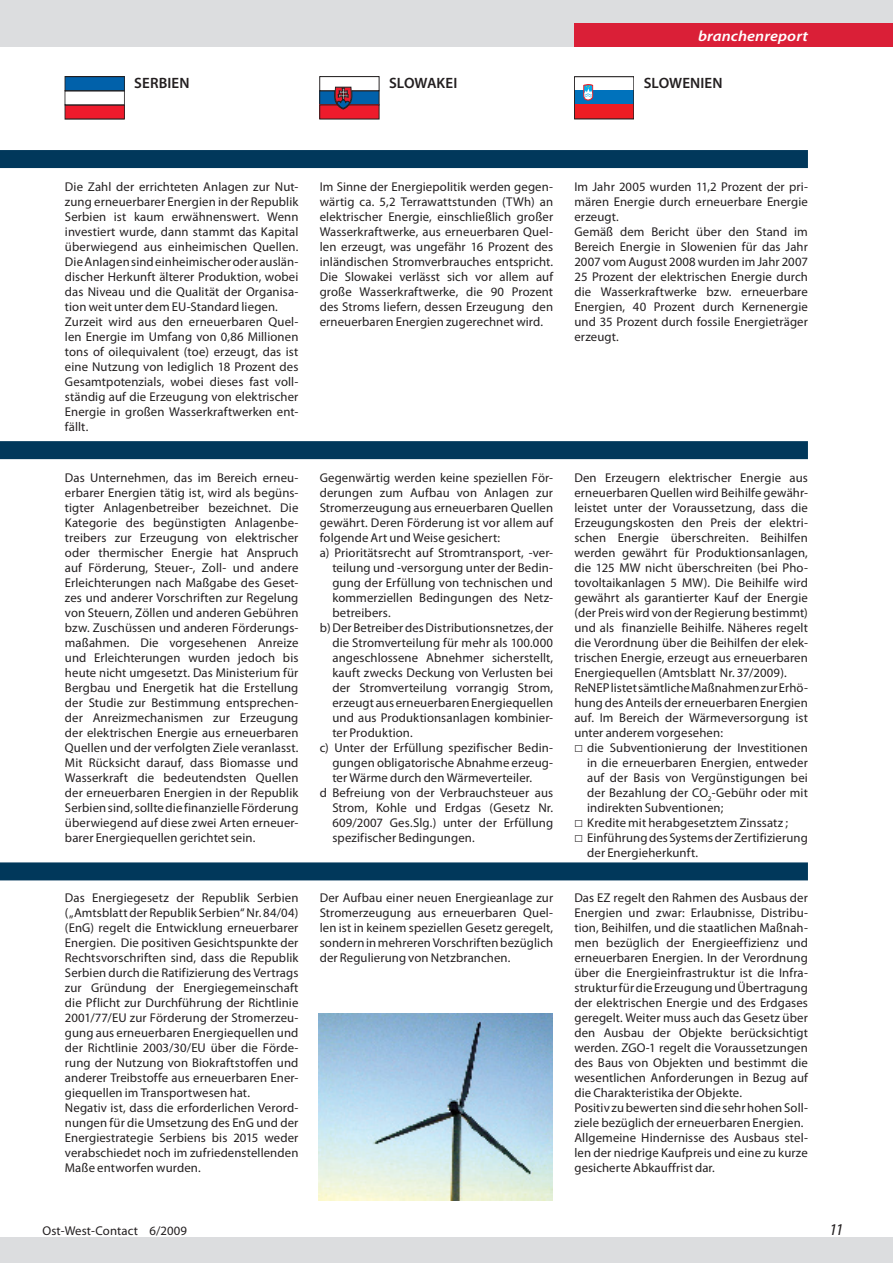
<style>
.page{position:relative;width:893px;height:1263px;background:#fff}
.page>*{position:absolute;margin:0;border:0;box-sizing:border-box;transform-origin:0 0}
.t1{font:italic 16.5px "Myriad Pro";color:#231f20}
.t2{font:600 15px "Myriad Pro";letter-spacing:.01em;color:#231f20}
.t3{font:italic 600 14.85px "Myriad Pro";letter-spacing:.005em;color:#fff;scale:1.11 1}
.t4{font:12.75px/15px "Myriad Pro";letter-spacing:.01em;color:#231f20}
</style>
<div class="page">
<div style="left:0;top:0;width:893px;height:47px;background:#dcdddf"></div>
<div style="left:0;top:1237px;width:893px;height:26px;background:#dcdddf"></div>
<div style="left:574px;top:23px;width:319px;height:24px;background:#da1f37"></div>
<div style="left:65px;top:105px;width:59px;height:14px;background:#ee1b2c"></div>
<div style="left:65px;top:105px;width:59px;height:14px;border:1px solid #231f20"></div>
<div style="left:65px;top:77px;width:59px;height:14px;background:#0161aa"></div>
<div style="left:65px;top:77px;width:59px;height:14px;border:1px solid #231f20"></div>
<div style="left:320px;top:105px;width:59px;height:14px;background:#ee1b2c"></div>
<svg style="left:320px;top:77px;width:59px;height:32px"></svg>
<div style="left:574px;top:91px;width:60px;height:14px;background:#0072bc"></div>
<div style="left:574px;top:105px;width:60px;height:14px;background:#ee1d23"></div>
<svg style="left:583px;top:84px;width:10px;height:16px"></svg>
<div style="left:0;top:441px;width:808px;height:18px;background:#01385b"></div>
<div style="left:0;top:150px;width:808px;height:18px;background:#01385b"></div>
<div style="left:0;top:862px;width:808px;height:18px;background:#01385b"></div>
<img style="left:319px;top:1014px;width:234px;height:187px">
<p class="t3" style="left:698px;top:27px;width:100px">branchenreport</p>
<p class="t2" style="left:134px;top:73px;width:57px">SERBIEN</p>
<p class="t2" style="left:389px;top:73px;width:70px">SLOWAKEI</p>
<p class="t2" style="left:644px;top:73px;width:80px">SLOWENIEN</p>
<p class="t4" style="left:65px;top:179px;width:235px">Die Zahl der errichteten Anlagen zur Nut&shy;zung erneuerbarer Energien in der Republik Serbien ist kaum erwähnenswert. Wenn investiert wurde, dann stammt das Kapital überwiegend aus einheimischen Quellen.<br>Die Anlagen sind einheimischer oder auslän&shy;discher Herkunft älterer Produktion, wobei das Niveau und die Qualität der Organisa&shy;tion weit unter dem EU-Standard liegen.<br>Zurzeit wird aus den erneuerbaren Quel&shy;len Energie im Umfang von 0,86 Millionen tons of oilequivalent (toe) erzeugt, das ist eine Nutzung von lediglich 18 Prozent des Gesamtpotenzials, wobei dieses fast voll&shy;ständig auf die Erzeugung von elektrischer Energie in großen Wasserkraftwerken ent&shy;fällt.</p>
<p class="t4" style="left:65px;top:470px;width:235px;text-align:justify">Das Unternehmen, das im Bereich erneu&shy;erbarer Energien tätig ist, wird als begüns&shy;tigter Anlagenbetreiber bezeichnet. Die Kategorie des begünstigten Anlagenbe&shy;treibers zur Erzeugung von elektrischer oder thermischer Energie hat Anspruch auf Förderung, Steuer-, Zoll- und andere Erleichterungen nach Maßgabe des Geset&shy;zes und anderer Vorschriften zur Regelung von Steuern, Zöllen und anderen Gebühren bzw. Zuschüssen und anderen Förderungs&shy;maßahmen. Die vorgesehenen Anreize und Erleichterungen wurden jedoch bis heute nicht umgesetzt. Das Ministerium für Bergbau und Energetik hat die Erstellung der Studie zur Bestimmung entsprechen&shy;der Anreizmechanismen zur Erzeugung der elektrischen Energie aus erneuerbaren Quellen und der verfolgten Ziele veranlasst.<br>Mit Rücksicht darauf, dass Biomasse und Wasserkraft die bedeutendsten Quellen der erneuerbaren Energien in der Republik Serbien sind, sollte die finanzielle Förderung überwiegend auf diese zwei Arten erneuer&shy;barer Energiequellen gerichtet sein.</p>
<p class="t4" style="left:320px;top:179px;width:235px;text-align:justify">Im Sinne der Energiepolitik werden gegen&shy;wärtig ca. 5,2 Terrawattstunden (TWh) an elektrischer Energie, einschließlich großer Wasserkraftwerke, aus erneuerbaren Quel&shy;len erzeugt, was ungefähr 16 Prozent des inländischen Stromverbrauches entspricht.<br>Die Slowakei verlässt sich vor allem auf große Wasserkraftwerke, die 90 Prozent des Stroms liefern, dessen Erzeugung den erneuerbaren Energien zugerechnet wird.</p>
<p class="t4" style="left:574px;top:179px;width:235px">Im Jahr 2005 wurden 11,2 Prozent der pri&shy;mären Energie durch erneuerbare Energie erzeugt.<br>Gemäß dem Bericht über den Stand im Bereich Energie in Slowenien für das Jahr 2007 vom August 2008 wurden im Jahr 2007<br>25 Prozent der elektrischen Energie durch die Wasserkraftwerke bzw. erneuerbare Energien, 40 Prozent durch Kernenergie und 35 Prozent durch fossile Energieträger erzeugt.</p>
<p class="t4" style="left:320px;top:470px;width:235px">Gegenwärtig werden keine speziellen För-</p>
<p class="t4" style="left:320px;top:485px;width:235px">derungen zum Aufbau von Anlagen zur</p>
<p class="t4" style="left:320px;top:500px;width:235px">Stromerzeugung aus erneuerbaren Quellen</p>
<p class="t4" style="left:320px;top:515px;width:235px">gewährt. Deren Förderung ist vor allem auf</p>
<p class="t4" style="left:320px;top:530px;width:182px">folgende Art und Weise gesichert:</p>
<p class="t4" style="left:320px;top:545px;width:235px">a) Prioritätsrecht auf Stromtransport, -ver-</p>
<p class="t4" style="left:332px;top:560px;width:222px">teilung und -versorgung unter der Bedin-</p>
<p class="t4" style="left:332px;top:575px;width:222px">gung der Erfüllung von technischen und</p>
<p class="t4" style="left:332px;top:590px;width:222px">kommerziellen Bedingungen des Netz-</p>
<p class="t4" style="left:332px;top:605px;width:60px">betreibers.</p>
<p class="t4" style="left:320px;top:620px;width:235px">b) Der Betreiber des Distributionsnetzes, der</p>
<p class="t4" style="left:332px;top:635px;width:222px">die Stromverteilung für mehr als 100.000</p>
<p class="t4" style="left:332px;top:650px;width:222px">angeschlossene Abnehmer sicherstellt,</p>
<p class="t4" style="left:332px;top:665px;width:222px">kauft zwecks Deckung von Verlusten bei</p>
<p class="t4" style="left:332px;top:680px;width:222px">der Stromverteilung vorrangig Strom,</p>
<p class="t4" style="left:332px;top:695px;width:222px">erzeugt aus erneuerbaren Energiequellen</p>
<p class="t4" style="left:332px;top:710px;width:222px">und aus Produktionsanlagen kombinier-</p>
<p class="t4" style="left:332px;top:725px;width:82px">ter Produktion.</p>
<p class="t4" style="left:320px;top:740px;width:235px">c) Unter der Erfüllung spezifischer Bedin-</p>
<p class="t4" style="left:332px;top:755px;width:222px">gungen obligatorische Abnahme erzeug-</p>
<p class="t4" style="left:332px;top:770px;width:201px">ter Wärme durch den Wärmeverteiler.</p>
<p class="t4" style="left:320px;top:785px;width:235px">d Befreiung von der Verbrauchsteuer aus</p>
<p class="t4" style="left:332px;top:800px;width:222px">Strom, Kohle und Erdgas (Gesetz Nr.</p>
<p class="t4" style="left:332px;top:815px;width:222px">609/2007 Ges.Slg.) unter der Erfüllung</p>
<p class="t4" style="left:332px;top:830px;width:144px">spezifischer Bedingungen.</p>
<p class="t4" style="left:574px;top:470px;width:235px">Den Erzeugern elektrischer Energie aus erneuerbaren Quellen wird Beihilfe gewähr&shy;leistet unter der Voraussetzung, dass die Erzeugungskosten den Preis der elektri&shy;schen Energie überschreiten. Beihilfen werden gewährt für Produktionsanlagen, die 125 MW nicht überschreiten (bei Pho&shy;tovoltaikanlagen 5 MW). Die Beihilfe wird gewährt als garantierter Kauf der Energie (der Preis wird von der Regierung bestimmt) und als finanzielle Beihilfe. Näheres regelt die Verordnung über die Beihilfen der elek&shy;trischen Energie, erzeugt aus erneuerbaren Energiequellen (Amtsblatt Nr. 37/2009).<br>ReNEP listet sämtliche Maßnahmen zur Erhö&shy;hung des Anteils der erneuerbaren Energien auf. Im Bereich der Wärmeversorgung ist unter anderem vorgesehen:</p>
<p class="t4" style="left:587px;top:740px;width:222px">die Subventionierung der Investitionen in die erneuerbaren Energien, entweder auf der Basis von Vergünstigungen bei der Bezahlung der CO<sub>2</sub>-Gebühr oder mit indirekten Subventionen;<br>Kredite mit herabgesetztem Zinssatz ; Einführung des Systems der Zertifizierung der Energieherkunft.</p>
<p class="t4" style="left:65px;top:890px;width:235px">Das Energiegesetz der Republik Serbien („Amtsblatt der Republik Serbien“ Nr. 84/04) (EnG) regelt die Entwicklung erneuerbarer Energien. Die positiven Gesichtspunkte der Rechtsvorschriften sind, dass die Republik Serbien durch die Ratifizierung des Vertrags zur Gründung der Energiegemeinschaft die Pflicht zur Durchführung der Richtlinie 2001/77/EU zur Förderung der Stromerzeu&shy;gung aus erneuerbaren Energiequellen und der Richtlinie 2003/30/EU über die Förde&shy;rung der Nutzung von Biokraftstoffen und anderer Treibstoffe aus erneuerbaren Ener&shy;giequellen im Transportwesen hat.<br>Negativ ist, dass die erforderlichen Verord&shy;nungen für die Umsetzung des EnG und der Energiestrategie Serbiens bis 2015 weder verabschiedet noch im zufriedenstellenden Maße entworfen wurden.</p>
<p class="t4" style="left:320px;top:890px;width:235px;text-align:justify">Der Aufbau einer neuen Energieanlage zur Stromerzeugung aus erneuerbaren Quel&shy;len ist in keinem speziellen Gesetz geregelt, sondern in mehreren Vorschriften bezüglich der Regulierung von Netzbranchen.</p>
<p class="t4" style="left:574px;top:890px;width:235px">Das EZ regelt den Rahmen des Ausbaus der Energien und zwar: Erlaubnisse, Distribu&shy;tion, Beihilfen, und die staatlichen Maßnah&shy;men bezüglich der Energieeffizienz und erneuerbaren Energien. In der Verordnung über die Energieinfrastruktur ist die Infra&shy;struktur für die Erzeugung und Übertragung der elektrischen Energie und des Erdgases geregelt. Weiter muss auch das Gesetz über den Ausbau der Objekte berücksichtigt werden. ZGO-1 regelt die Voraussetzungen des Baus von Objekten und bestimmt die wesentlichen Anforderungen in Bezug auf die Charakteristika der Objekte.<br>Positiv zu bewerten sind die sehr hohen Soll&shy;ziele bezüglich der erneuerbaren Energien.<br>Allgemeine Hindernisse des Ausbaus stel&shy;len der niedrige Kaufpreis und eine zu kurze gesicherte Abkauffrist dar.</p>
<p class="t4" style="left:43px;top:1222px;width:146px">Ost-West-Contact 6/2009</p>
<p class="t1" style="left:829px;top:1219px;width:16px">11</p>
</div>
